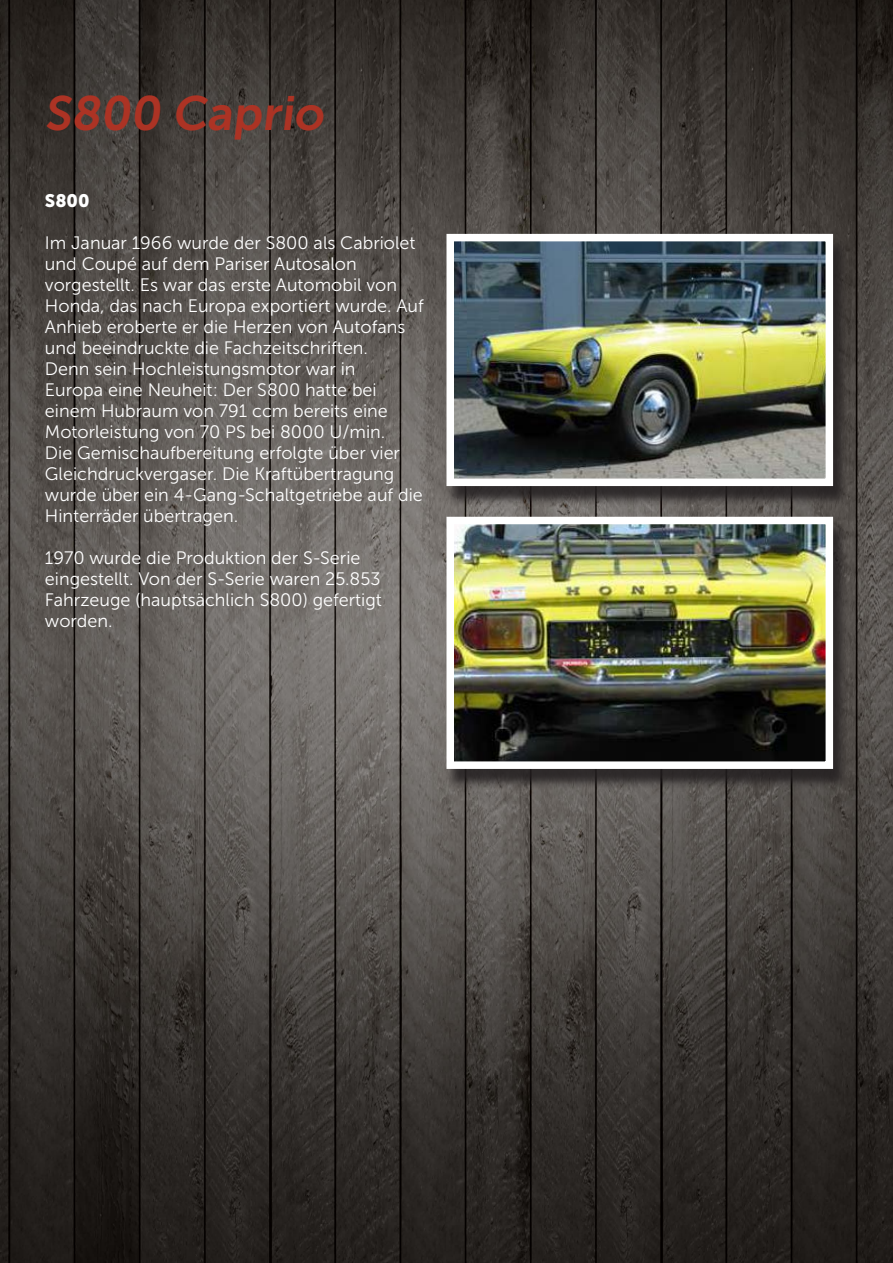
<style>
.page{position:relative;width:893px;height:1263px;background:#fff}
.page>*{position:absolute;margin:0;border:0;box-sizing:border-box;transform-origin:0 0}
.Heading{font:48px "Museo Sans 700";color:#ac3324}
.Body_Copy_Black{font:18px/21px "Museo Sans 300";color:#fff}
.Body_Copy_Black-2{font:18px "Museo Sans 900";color:#fff}
</style>
<div class="page">
<img style="left:0;top:0;width:893px;height:1263px">
<div style="left:446px;top:521px;width:402px;height:269px;background:#231f20;opacity:.85"></div>
<img style="left:455px;top:526px;width:369px;height:234px">
<div style="left:446px;top:517px;width:387px;height:252px;border:8px solid #fff"></div>
<div style="left:446px;top:238px;width:402px;height:269px;background:#231f20;opacity:.85"></div>
<img style="left:455px;top:243px;width:369px;height:234px">
<div style="left:446px;top:234px;width:387px;height:252px;border:8px solid #fff"></div>
<p class="Heading" style="left:45px;top:87px;width:287px">S800 Caprio</p>
<p class="Body_Copy_Black-2" style="left:45px;top:190px;width:46px">S800</p>
<p class="Body_Copy_Black" style="left:45px;top:232px;width:380px">Im Januar 1966 wurde der S800 als Cabriolet und Coupé auf dem Pariser Autosalon vorgestellt. Es war das erste Automobil von Honda, das nach Europa exportiert wurde. Auf Anhieb eroberte er die Herzen von Autofans und beeindruckte die Fachzeitschriften.<br>Denn sein Hochleistungsmotor war in<br>Europa eine Neuheit: Der S800 hatte bei einem Hubraum von 791 ccm bereits eine Motorleistung von 70 PS bei 8000 U/min.<br>Die Gemischaufbereitung erfolgte über vier Gleichdruckvergaser. Die Kraftübertragung wurde über ein 4-Gang-Schaltgetriebe auf die Hinterräder übertragen.</p>
<p class="Body_Copy_Black" style="left:45px;top:547px;width:338px">1970 wurde die Produktion der S-Serie eingestellt. Von der S-Serie waren 25.853<br>Fahrzeuge (hauptsächlich S800) gefertigt worden.</p>
</div>
